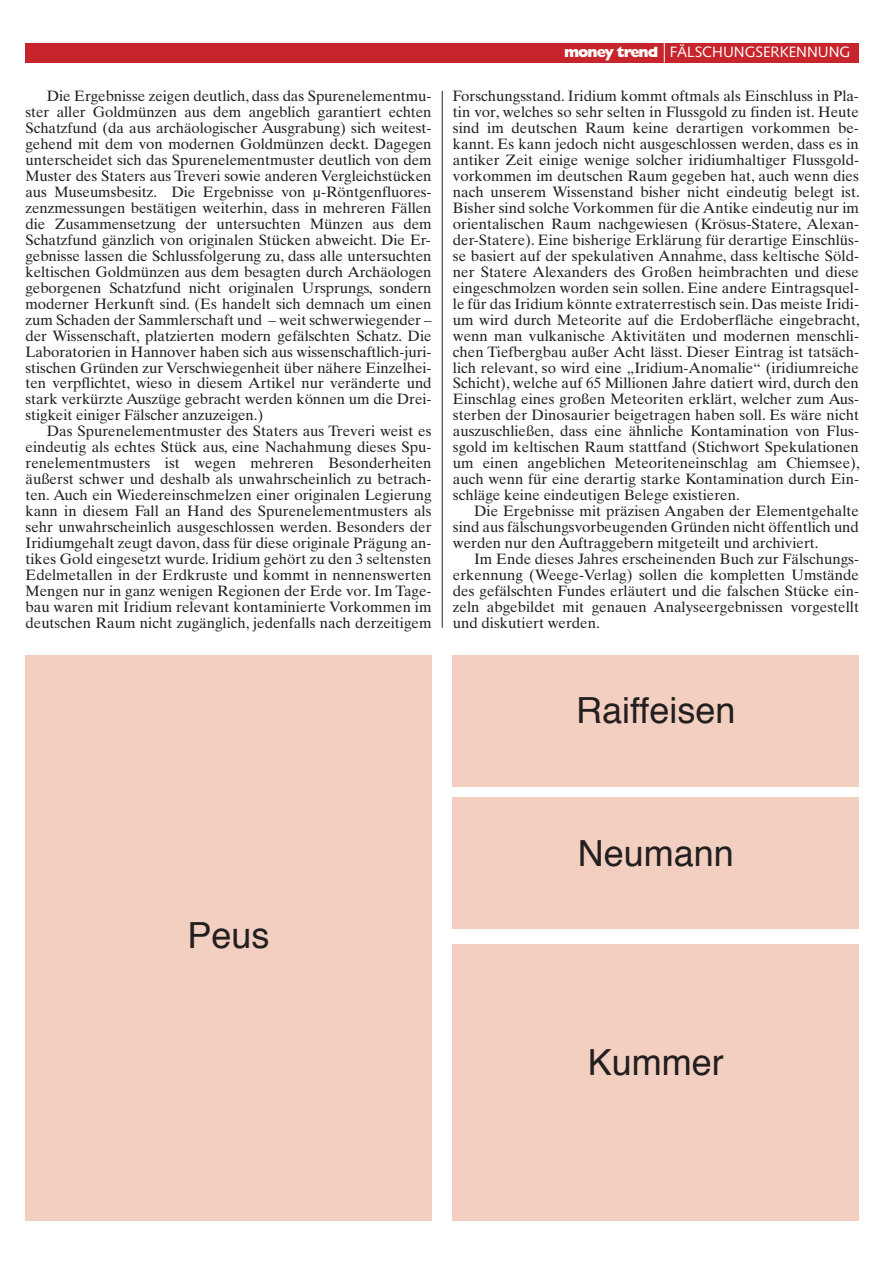
<style>
.page{position:relative;width:893px;height:1263px;background:#fff}
.page>*{position:absolute;margin:0;border:0;box-sizing:border-box;transform-origin:0 0}
.t1{font:36px "Helvetica";color:#231f20}
.t2{font:15px/15.9px "Times Ten";color:#231f20;text-align:justify}
.t3{font:15px "Syntax";color:#fff}
.s1{font-family:"Gill Sans";font-weight:800}
</style>
<div class="page">
<div style="left:26px;top:43px;width:833px;height:20px;background:#c8242b"></div>
<svg style="left:664px;top:43px;width:1px;height:20px"></svg>
<hr style="left:442px;top:91px;width:1px;height:537px;background:#231f20">
<div style="left:26px;top:655px;width:406px;height:565px;background:#f2cfc0"></div>
<div style="left:453px;top:944px;width:406px;height:277px;background:#f2cfc0"></div>
<div style="left:453px;top:655px;width:406px;height:132px;background:#f2cfc0"></div>
<div style="left:453px;top:797px;width:406px;height:132px;background:#f2cfc0"></div>
<p class="t2" style="left:26px;top:90px;width:408px;text-indent:21px">Die Ergebnisse zeigen deutlich, dass das Spurenelementmu&shy;ster aller Goldmünzen aus dem angeblich garantiert echten Schatzfund (da aus archäologischer Ausgrabung) sich weitest&shy;gehend mit dem von modernen Goldmünzen deckt. Dagegen unterscheidet sich das Spurenelementmuster deutlich von dem Muster des Staters aus Treveri sowie anderen Vergleichstücken aus Museumsbesitz. Die Ergebnisse von µ-Röntgenfluores&shy;zenzmessungen bestätigen weiterhin, dass in mehreren Fällen die Zusammensetzung der untersuchten Münzen aus dem Schatzfund gänzlich von originalen Stücken abweicht. Die Er&shy;gebnisse lassen die Schlussfolgerung zu, dass alle untersuchten keltischen Goldmünzen aus dem besagten durch Archäologen geborgenen Schatzfund nicht originalen Ursprungs, sondern moderner Herkunft sind. (Es handelt sich demnach um einen zum Schaden der Sammlerschaft und – weit schwerwiegender – der Wissenschaft, platzierten modern gefälschten Schatz. Die Laboratorien in Hannover haben sich aus wissenschaftlich-juri&shy;stischen Gründen zur Verschwiegenheit über nähere Einzelhei&shy;ten verpflichtet, wieso in diesem Artikel nur veränderte und stark verkürzte Auszüge gebracht werden können um die Drei&shy;stigkeit einiger Fälscher anzuzeigen.)</p>
<p class="t2" style="left:26px;top:425px;width:408px;text-indent:21px">Das Spurenelementmuster des Staters aus Treveri weist es eindeutig als echtes Stück aus, eine Nachahmung dieses Spu&shy;renelementmusters ist wegen mehreren Besonderheiten äußerst schwer und deshalb als unwahrscheinlich zu betrach&shy;ten. Auch ein Wiedereinschmelzen einer originalen Legierung kann in diesem Fall an Hand des Spurenelementmusters als sehr unwahrscheinlich ausgeschlossen werden. Besonders der Iridiumgehalt zeugt davon, dass für diese originale Prägung an&shy;tikes Gold eingesetzt wurde. Iridium gehört zu den 3 seltensten Edelmetallen in der Erdkruste und kommt in nennenswerten Mengen nur in ganz wenigen Regionen der Erde vor. Im Tage&shy;bau waren mit Iridium relevant kontaminierte Vorkommen im deutschen Raum nicht zugänglich, jedenfalls nach derzeitigem</p>
<p class="t3" style="left:564px;top:46px;width:288px"><span class="s1">money trend</span> FÄLSCHUNGSERKENNUNG</p>
<p class="t2" style="left:453px;top:90px;width:408px">Forschungsstand. Iridium kommt oftmals als Einschluss in Pla&shy;tin vor, welches so sehr selten in Flussgold zu finden ist. Heute sind im deutschen Raum keine derartigen vorkommen be&shy;kannt. Es kann jedoch nicht ausgeschlossen werden, dass es in antiker Zeit einige wenige solcher iridiumhaltiger Flussgold&shy;vorkommen im deutschen Raum gegeben hat, auch wenn dies nach unserem Wissenstand bisher nicht eindeutig belegt ist.<br>Bisher sind solche Vorkommen für die Antike eindeutig nur im orientalischen Raum nachgewiesen (Krösus-Statere, Alexan&shy;der-Statere). Eine bisherige Erklärung für derartige Einschlüs&shy;se basiert auf der spekulativen Annahme, dass keltische Söld&shy;ner Statere Alexanders des Großen heimbrachten und diese eingeschmolzen worden sein sollen. Eine andere Eintragsquel&shy;le für das Iridium könnte extraterrestisch sein. Das meiste Iridi&shy;um wird durch Meteorite auf die Erdoberfläche eingebracht, wenn man vulkanische Aktivitäten und modernen menschli&shy;chen Tiefbergbau außer Acht lässt. Dieser Eintrag ist tatsäch&shy;lich relevant, so wird eine „Iridium-Anomalie“ (iridiumreiche Schicht), welche auf 65 Millionen Jahre datiert wird, durch den Einschlag eines großen Meteoriten erklärt, welcher zum Aus&shy;sterben der Dinosaurier beigetragen haben soll. Es wäre nicht auszuschließen, dass eine ähnliche Kontamination von Flus&shy;sgold im keltischen Raum stattfand (Stichwort Spekulationen um einen angeblichen Meteoriteneinschlag am Chiemsee), auch wenn für eine derartig starke Kontamination durch Ein&shy;schläge keine eindeutigen Belege existieren.</p>
<p class="t2" style="left:453px;top:504px;width:408px;text-indent:21px">Die Ergebnisse mit präzisen Angaben der Elementgehalte sind aus fälschungsvorbeugenden Gründen nicht öffentlich und werden nur den Auftraggebern mitgeteilt und archiviert.</p>
<p class="t2" style="left:453px;top:552px;width:408px;text-indent:21px">Im Ende dieses Jahres erscheinenden Buch zur Fälschungs&shy;erkennung (Weege-Verlag) sollen die kompletten Umstände des gefälschten Fundes erläutert und die falschen Stücke ein&shy;zeln abgebildet mit genauen Analyseergebnissen vorgestellt und diskutiert werden.</p>
<h1 class="t1" style="left:576px;top:695px;width:161px">Raiffeisen</h1>
<h1 class="t1" style="left:188px;top:920px;width:84px">Peus</h1>
<h1 class="t1" style="left:578px;top:838px;width:158px">Neumann</h1>
<h1 class="t1" style="left:588px;top:1047px;width:138px">Kummer</h1>
</div>
